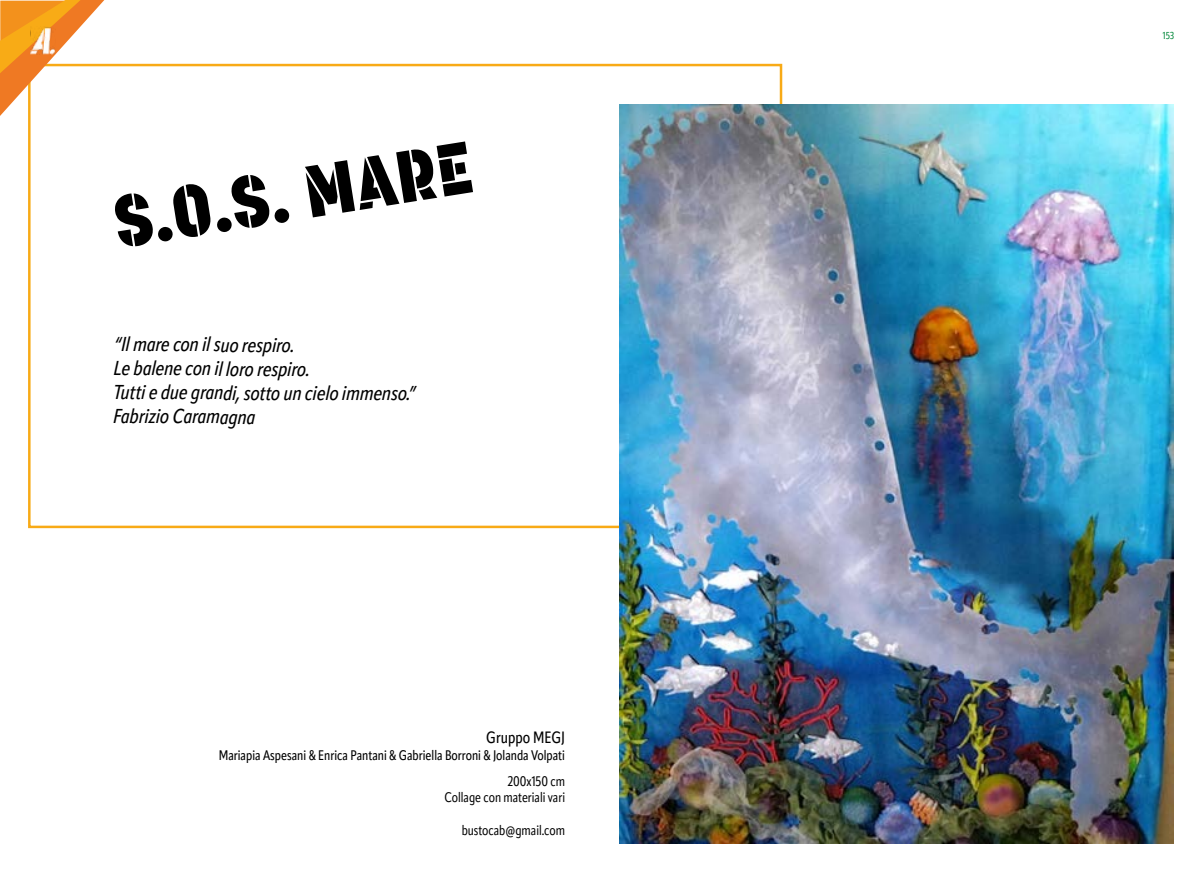
<style>
.page{position:relative;width:1203px;height:872px;background:#fff}
.page>*{position:absolute;margin:0;border:0;box-sizing:border-box;transform-origin:0 0}
.t1{font:72.5px "Korolev Military Stencil W00";color:#000}
.t2{font:italic 500 20px/24px "Apparat Cond";color:#000}
.t3{font:500 16.25px "Apparat Cond";color:#000}
.t4{font:500 13.75px "Apparat Cond";color:#000}
.t5{font:13.75px/16.5px "Apparat Cond";color:#000;text-align:right}
.t6{font:10px "Apparat Cond";color:#008739}
</style>
<div class="page">
<img style="left:619px;top:104px;width:555px;height:739px">
<svg style="left:0;top:0;width:104px;height:116px"></svg>
<img style="left:30px;top:26px;width:26px;height:28px">
<h1 class="t1" style="left:107px;top:178px;width:363px;rotate:-9deg">S.O.S. MARE</h1>
<p class="t2" style="left:113px;top:332px;width:304px">“Il mare con il suo respiro.<br>Le balene con il loro respiro.<br>Tutti e due grandi, sotto un cielo immenso.”<br>Fabrizio Caramagna</p>
<p class="t3" style="left:486px;top:728px;width:80px">Gruppo MEGJ</p>
<p class="t4" style="left:219px;top:746px;width:348px">Mariapia Aspesani &amp; Enrica Pantani &amp; Gabriella Borroni &amp; Jolanda Volpati</p>
<p class="t5" style="left:444px;top:773px;width:122px">200x150 cm<br>Collage con materiali vari</p>
<p class="t5" style="left:462px;top:822px;width:105px">bustocab@gmail.com</p>
<p class="t6" style="left:1163px;top:29px;width:12px">153</p>
</div>
